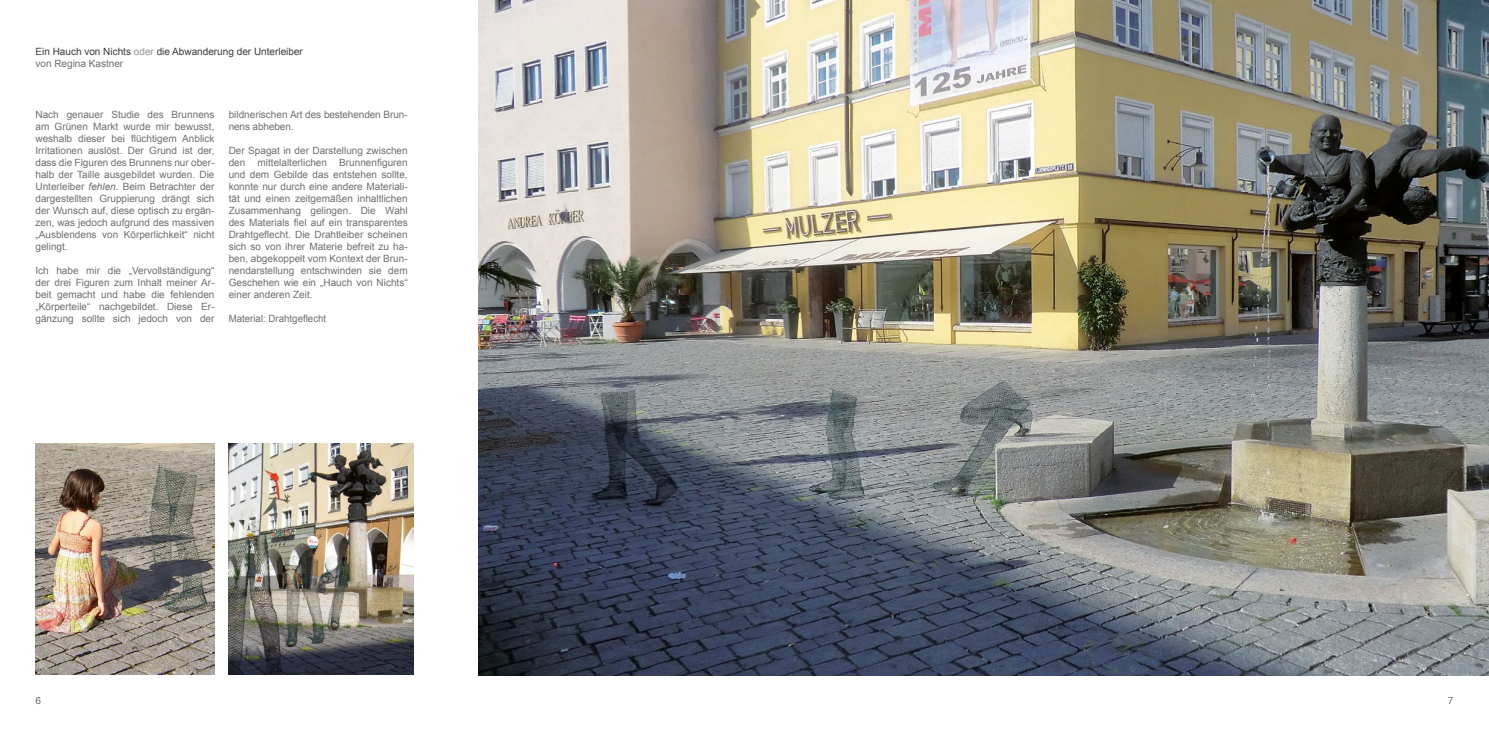
<style>
.page{position:relative;width:1489px;height:745px;background:#fff}
.page>*{position:absolute;margin:0;border:0;box-sizing:border-box;transform-origin:0 0}
.t1{font:10px/12px "Arial";color:#6f6f6e;text-align:justify}
.t2{font:10px/12px "Arial";color:#3b3b3a}
.t3{font:10px "Helvetica";color:#6f6f6e}
.s1{color:#949494}
.s2{color:#6f6f6e}
.s3{font-style:italic}
</style>
<div class="page">
<img style="left:478px;top:0;width:1010px;height:675px">
<img style="left:229px;top:443px;width:184px;height:230px">
<img style="left:35px;top:443px;width:179px;height:230px">
<p class="t2" style="left:35px;top:46px;width:269px">Ein Hauch von Nichts <span class="s1">oder</span> die Abwanderung der Unterleiber <span class="s2">von Regina Kastner</span></p>
<p class="t1" style="left:35px;top:109px;width:180px">Nach genauer Studie des Brunnens am Grünen Markt wurde mir bewusst, weshalb dieser bei flüchtigem Anblick Irritationen auslöst. Der Grund ist der, dass die Figuren des Brunnens nur ober&shy;halb der Taille ausgebildet wurden. Die Unterleiber <span class="s3">fehlen</span>. Beim Betrachter der dargestellten Gruppierung drängt sich der Wunsch auf, diese optisch zu ergän&shy;zen, was jedoch aufgrund des massiven „Ausblendens von Körperlichkeit“ nicht gelingt.</p>
<p class="t1" style="left:35px;top:265px;width:180px">Ich habe mir die „Vervollständigung“ der drei Figuren zum Inhalt meiner Ar&shy;beit gemacht und habe die fehlenden „Körperteile“ nachgebildet. Diese Er&shy;gänzung sollte sich jedoch von der</p>
<p class="t1" style="left:229px;top:109px;width:180px">bildnerischen Art des bestehenden Brun&shy;nens abheben.</p>
<p class="t1" style="left:229px;top:145px;width:180px">Der Spagat in der Darstellung zwischen den mittelalterlichen Brunnenfiguren und dem Gebilde das entstehen sollte, konnte nur durch eine andere Materiali&shy;tät und einen zeitgemäßen inhaltlichen Zusammenhang gelingen. Die Wahl des Materials fiel auf ein transparentes Drahtgeflecht. Die Drahtleiber scheinen sich so von ihrer Materie befreit zu ha&shy;ben, abgekoppelt vom Kontext der Brun&shy;nendarstellung entschwinden sie dem Geschehen wie ein „Hauch von Nichts“ einer anderen Zeit.</p>
<p class="t1" style="left:229px;top:313px;width:99px">Material: Drahtgeflecht</p>
<p class="t3" style="left:35px;top:692px;width:7px">6</p>
<p class="t3" style="left:1447px;top:692px;width:7px">7</p>
</div>
